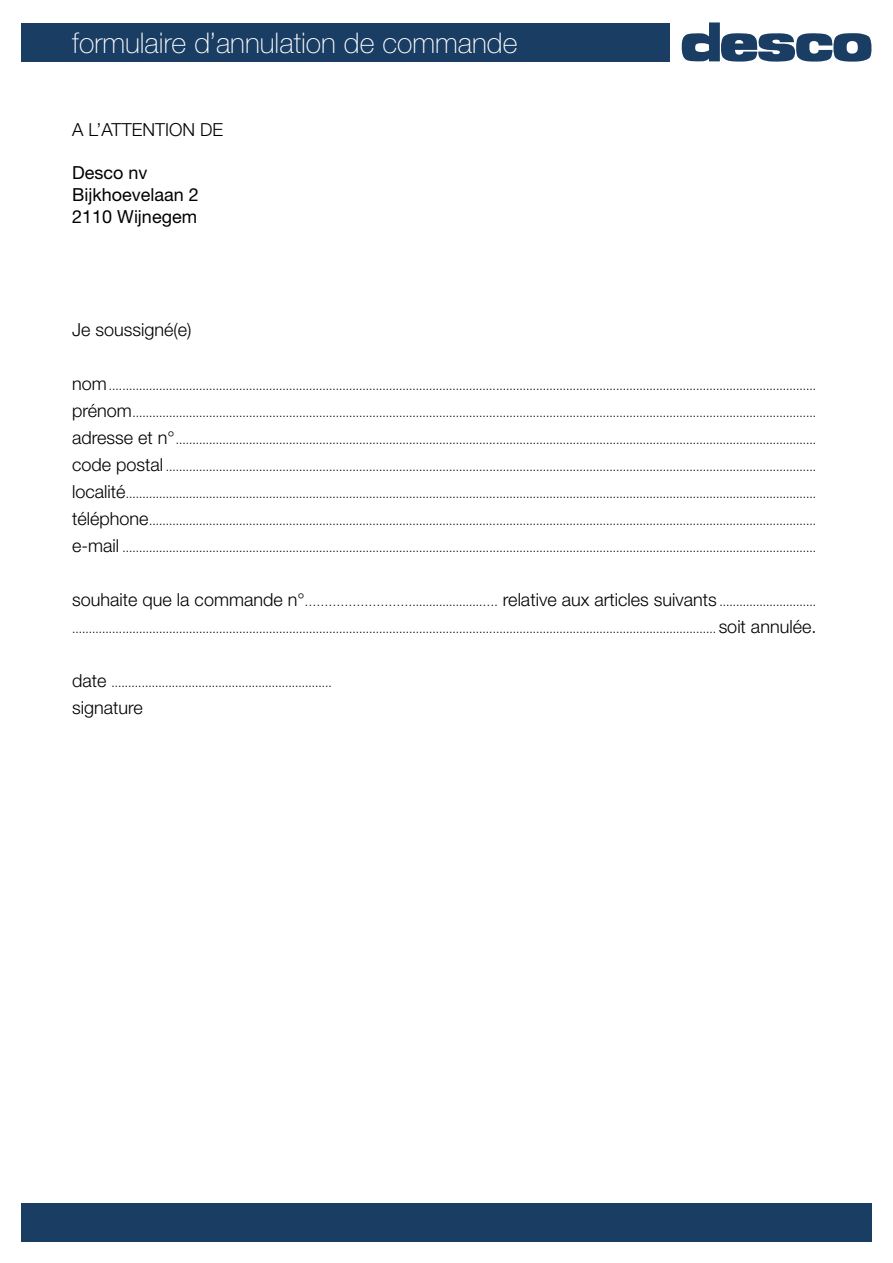
<style>
.page{position:relative;width:893px;height:1263px;background:#fff}
.page>*{position:absolute;margin:0;border:0;box-sizing:border-box;transform-origin:0 0}
.t1{font:100 28.5px "Helvetica Neue LT Std";color:#fff}
.t2{font:300 18px "Helvetica Neue LT Std";color:#000}
.t3{font:18px/21.6px "Helvetica Neue LT Std";color:#000}
.t4{font:300 12px "Helvetica Neue LT Std";color:#000}
.s1{font-size:18px}
</style>
<div class="page">
<div style="left:21px;top:23px;width:648px;height:39px;background:#1a3d64"></div>
<svg style="left:682px;top:22px;width:189px;height:40px"></svg>
<div style="left:22px;top:1203px;width:850px;height:39px;background:#1a3d64"></div>
<h1 class="t1" style="left:72px;top:26px;width:447px">formulaire d’annulation de commande</h1>
<h2 class="t2" style="left:72px;top:119px;width:152px">A L’ATTENTION DE</h2>
<h2 class="t3" style="left:72px;top:162px;width:128px">Desco nv<br>Bijkhoevelaan 2<br>2110 Wijnegem</h2>
<h2 class="t2" style="left:72px;top:319px;width:121px">Je soussigné(e)</h2>
<p class="t4" style="left:72px;top:378px;width:745px"><span class="s1">nom</span> ....................................................................................................................................................................................................................</p>
<p class="t4" style="left:72px;top:405px;width:745px"><span class="s1">prénom</span>.............................................................................................................................................................................................................</p>
<p class="t4" style="left:72px;top:432px;width:745px"><span class="s1">adresse et n°</span>................................................................................................................................................................................................</p>
<p class="t4" style="left:72px;top:459px;width:745px"><span class="s1">code postal</span> ...................................................................................................................................................................................................</p>
<p class="t4" style="left:72px;top:486px;width:745px"><span class="s1">localité</span>...............................................................................................................................................................................................................</p>
<p class="t4" style="left:72px;top:513px;width:745px"><span class="s1">téléphone</span>........................................................................................................................................................................................................</p>
<p class="t4" style="left:72px;top:540px;width:745px"><span class="s1">e-mail</span> ................................................................................................................................................................................................................</p>
<p class="t4" style="left:72px;top:594px;width:745px"><span class="s1">souhaite que la commande n°</span>……………………….....................…. <span class="s1">relative aux articles suivants</span> .............................</p>
<p class="t4" style="left:72px;top:621px;width:746px">................................................................................................................................................................................................. <span class="s1">soit annulée.</span></p>
<p class="t4" style="left:72px;top:675px;width:261px"><span class="s1">date</span> ..................................................................</p>
<h2 class="t2" style="left:72px;top:697px;width:72px">signature</h2>
</div>
